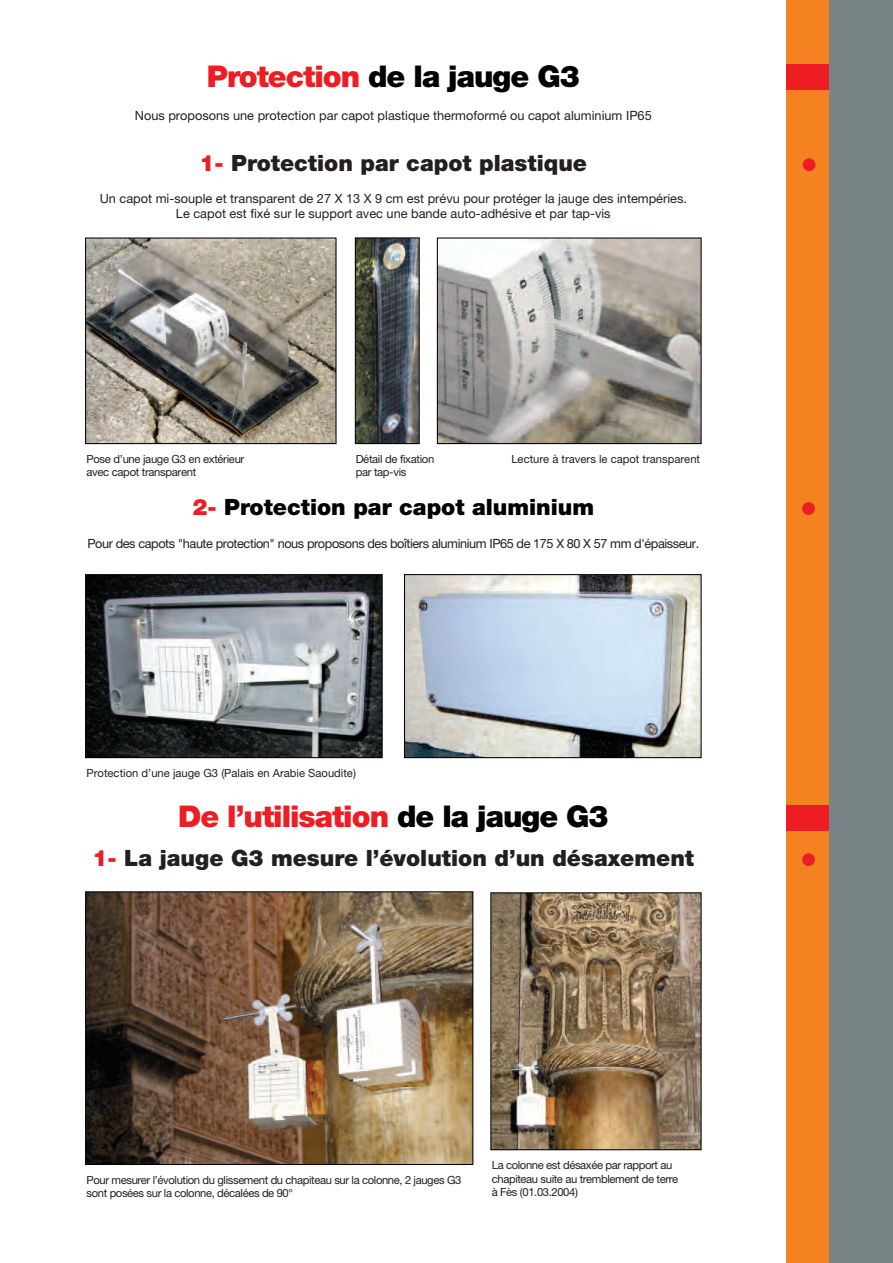
<style>
.page{position:relative;width:893px;height:1263px;background:#fff}
.page>*{position:absolute;margin:0;border:0;box-sizing:border-box;transform-origin:0 0}
.t1{font:30px "Helvetica Neue Black+ABJAND";letter-spacing:-.035em;color:#ee1d23}
.t2{font:30px "Helvetica Neue Black+ABJAND";letter-spacing:-.035em;color:#000}
.t3{font:22.5px "Helvetica Neue Black+ABJAND";color:#231f20}
.t4{font:22.5px "Helvetica Neue Black+ABJAND";color:#000}
.t5{font:12.75px/15.3px "Helvetica Neue Roman+WMSSXT";color:#231f20;text-align:center}
.t6{font:12.75px "Helvetica Neue Roman+WMSSXT";letter-spacing:-.035em;color:#231f20}
.t7{font:11.25px/13.5px "Helvetica Neue Roman+WMSSXT";letter-spacing:-.035em;color:#231f20}
.t8{font:11.25px "Helvetica Neue Roman+WMSSXT";color:#231f20}
.s1{color:#ee1d23}
.s2{color:#000}
</style>
<div class="page">
<img style="left:85px;top:0;width:808px;height:1263px">
<h1 class="t2" style="left:207px;top:65px;width:374px"><span class="s1">Protection</span> de la jauge G3</h1>
<p class="t5" style="left:135px;top:109px;width:518px">Nous proposons une protection par capot plastique thermoformé ou capot aluminium IP65</p>
<h2 class="t3" style="left:200px;top:155px;width:389px"><span class="s1">1-</span> Protection par capot plastique</h2>
<p class="t5" style="left:100px;top:192px;width:589px">Un capot mi-souple et transparent de 27 X 13 X 9 cm est prévu pour protéger la jauge des intempéries.<br>Le capot est fixé sur le support avec une bande auto-adhésive et par tap-vis</p>
<p class="t7" style="left:87px;top:453px;width:159px">Pose d’une jauge G3 en extérieur avec capot transparent</p>
<p class="t8" style="left:511px;top:455px;width:190px">Lecture à travers le capot transparent</p>
<p class="t7" style="left:356px;top:453px;width:80px">Détail de fixation par tap-vis</p>
<h2 class="t4" style="left:192px;top:499px;width:403px"><span class="s1">2-</span> Protection par capot aluminium</h2>
<p class="t6" style="left:87px;top:539px;width:613px">Pour des capots "haute protection" nous proposons des boîtiers aluminium IP65 de 175 X 80 X 57 mm d'épaisseur.</p>
<p class="t8" style="left:87px;top:769px;width:271px">Protection d’une jauge G3 (Palais en Arabie Saoudite)</p>
<h1 class="t1" style="left:178px;top:806px;width:432px">De l’utilisation <span class="s2">de la jauge G3</span></h1>
<h2 class="t3" style="left:93px;top:850px;width:603px"><span class="s1">1-</span> La jauge G3 mesure l’évolution d’un désaxement</h2>
<p class="t7" style="left:87px;top:1174px;width:376px">Pour mesurer l’évolution du glissement du chapiteau sur la colonne, 2 jauges G3 sont posées sur la colonne, décalées de 90°</p>
<p class="t7" style="left:492px;top:1160px;width:188px">La colonne est désaxée par rapport au chapiteau suite au tremblement de terre à Fès (01.03.2004)</p>
</div>
